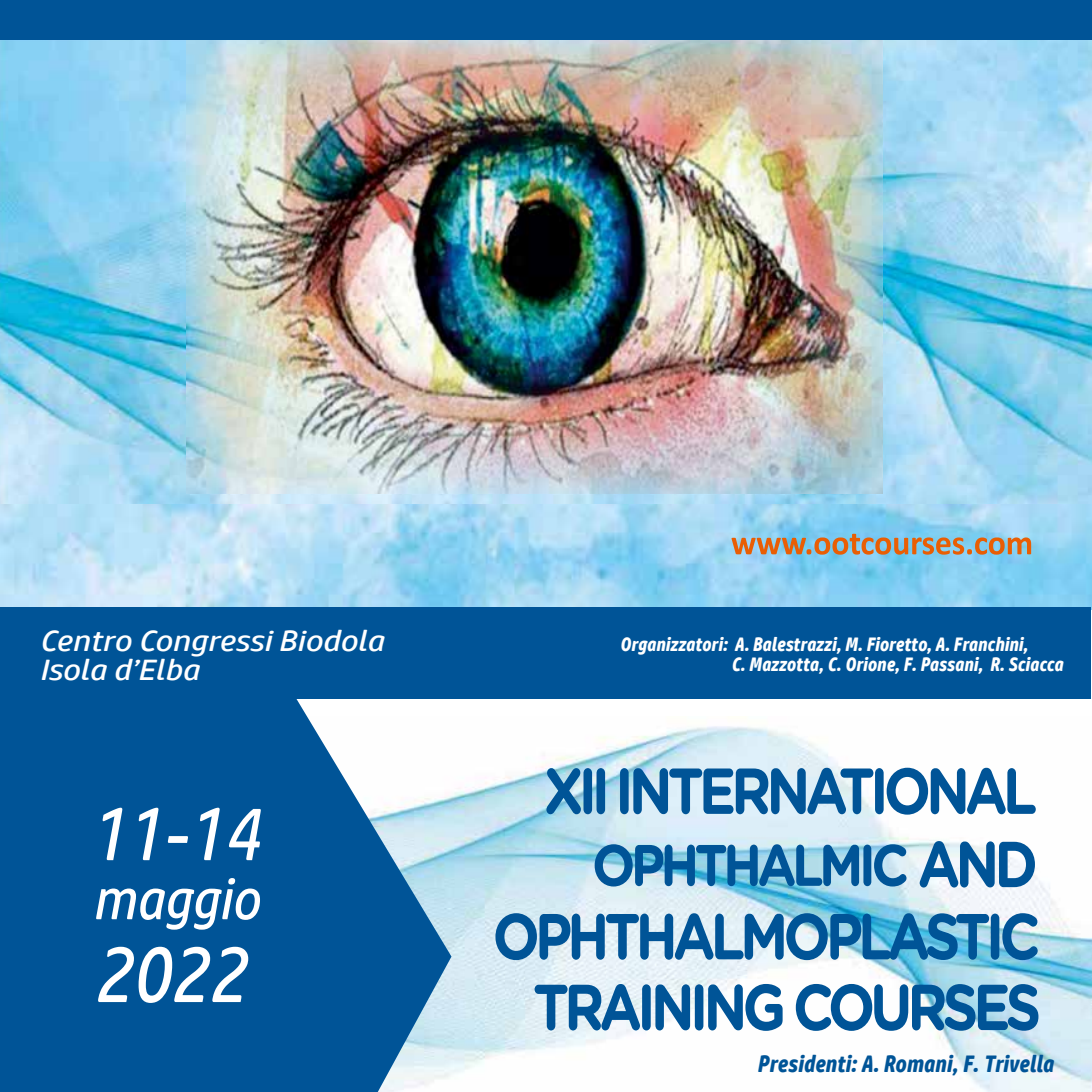
<style>
.page{position:relative;width:1092px;height:1092px;background:#fff}
.page>*{position:absolute;margin:0;border:0;box-sizing:border-box;transform-origin:0 0}
.t1{font:italic 79.8px "HP Simplified";color:#fff;scale:.89 1}
.t2{font:italic 75.6px "HP Simplified";color:#fff;scale:.89 1}
.t3{font:italic 58.98px "HP Simplified";color:#fff;scale:.92 1}
.t4{font:italic 29.57px/29.6px "HP Simplified";color:#fff;scale:1.15 1}
.t5{font:italic 700 23.97px "HP Simplified";color:#005497;scale:.89 1}
.t6{font:italic 700 19.6px/19.6px "HP Simplified";color:#fff;scale:.89 1}
</style>
<div class="page">
<img style="left:0;top:503px;width:1091px;height:106px">
<img style="left:0;top:40px;width:1091px;height:463px">
<img style="left:187px;top:40px;width:695px;height:454px">
<div style="left:0;top:0;width:1091px;height:40px;background:#005497"></div>
<img style="left:451px;top:726px;width:639px;height:365px">
<svg style="left:0;top:699px;width:451px;height:392px;fill:#005497"></svg>
<svg style="left:620px;top:767px;width:415px;height:47px"></svg>
<svg style="left:594px;top:844px;width:312px;height:42px"></svg>
<svg style="left:919px;top:841px;width:115px;height:46px"></svg>
<svg style="left:495px;top:913px;width:542px;height:47px"></svg>
<svg style="left:534px;top:983px;width:248px;height:47px"></svg>
<svg style="left:795px;top:983px;width:243px;height:47px"></svg>
<div style="left:0;top:607px;width:1090px;height:92px;background:#005497"></div>
<svg style="left:731px;top:533px;width:300px;height:21px"></svg>
<svg style="left:546px;top:768px;width:59px;height:46px"></svg>
<h3 class="t4" style="left:39px;top:625px;width:301px">Centro Congressi Biodola<br>Isola d’Elba</h3>
<h2 class="t2" style="left:90px;top:784px;width:192px">11-14</h2>
<h3 class="t3" style="left:92px;top:860px;width:183px">maggio</h3>
<h1 class="t1" style="left:94px;top:922px;width:173px">2022</h1>
<p class="t6" style="left:731px;top:634px;width:374px;text-indent:-111px">Organizzatori: A. Balestrazzi, M. Fioretto, A. Franchini,<br>C. Mazzotta, C. Orione, F. Passani, R. Sciacca</p>
<p class="t5" style="left:757px;top:1047px;width:334px">Presidenti: A. Romani, F. Trivella</p>
</div>
